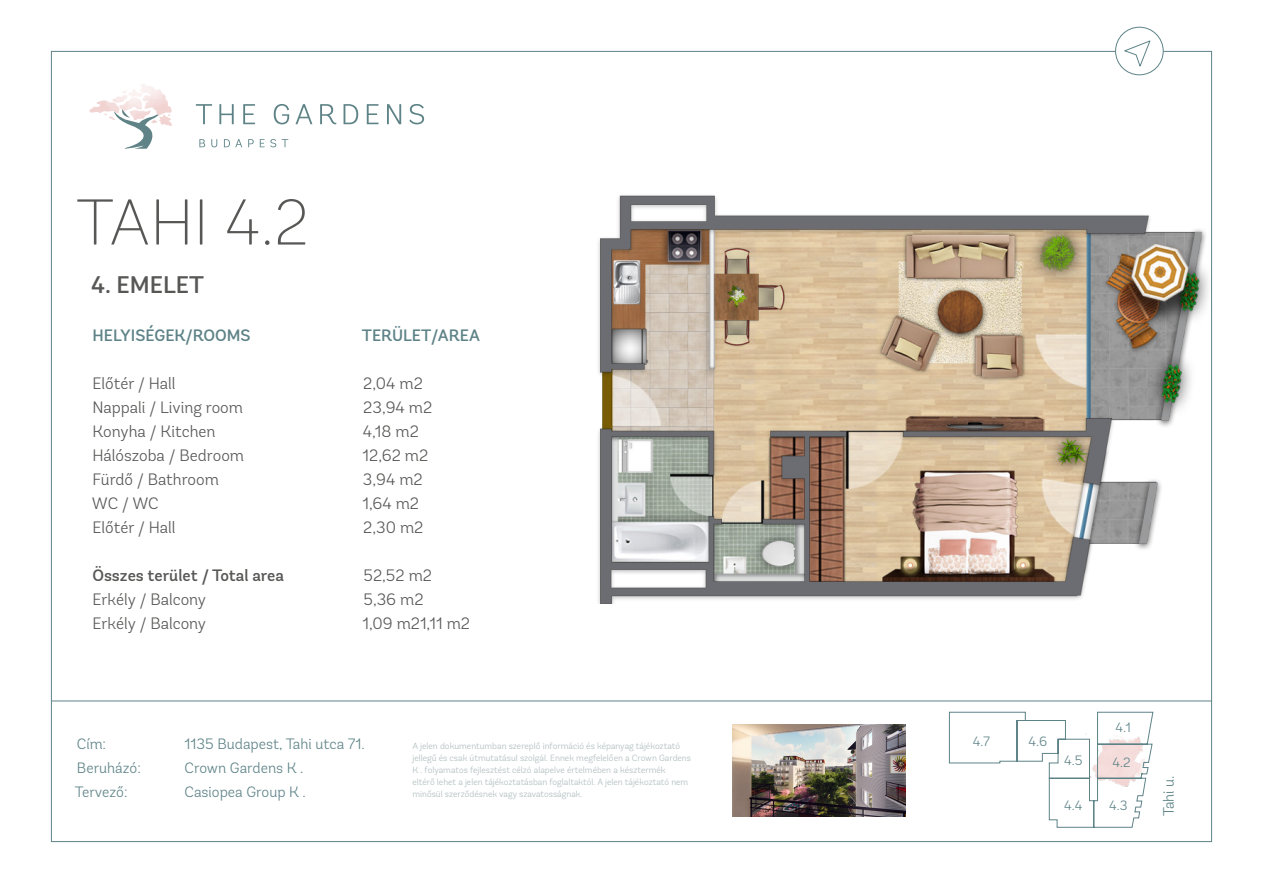
<style>
.page{position:relative;width:1263px;height:893px;background:#fff}
.page>*{position:absolute;margin:0;border:0;box-sizing:border-box;transform-origin:0 0}
.t1{font:200 64.5px "Andes Rounded";color:#575756}
.t2{font:500 24px "Andes Rounded";color:#575756}
.t3{font:300 16.5px/24px "Andes Rounded";color:#575756}
.t4{font:500 16.5px "Andes Rounded";color:#5e8387}
.t5{font:500 16.5px "Andes Rounded";color:#575756}
.t6{font:300 15px "Andes Rounded";color:#5e8387}
.t7{font:300 13.5px "Andes Rounded";color:#5e8387}
.t8{font:300 9px/12px "Andes Rounded";color:#afbcbe}
</style>
<div class="page">
<div style="left:1115px;top:27px;width:48px;height:48px;border:1px solid #5e8387;border-radius:50%"></div>
<hr style="left:51px;top:701px;width:1161px;height:1px;background:#5e8387">
<img style="left:732px;top:725px;width:173px;height:91px">
<svg style="left:949px;top:711px;width:205px;height:117px"></svg>
<img style="left:598px;top:174px;width:614px;height:430px">
<svg style="left:89px;top:84px;width:83px;height:65px"></svg>
<svg style="left:199px;top:139px;width:6px;height:8px"></svg>
<svg style="left:211px;top:139px;width:6px;height:8px"></svg>
<svg style="left:224px;top:139px;width:18px;height:8px"></svg>
<svg style="left:248px;top:139px;width:6px;height:8px"></svg>
<svg style="left:260px;top:139px;width:16px;height:8px"></svg>
<svg style="left:282px;top:139px;width:6px;height:8px"></svg>
<svg style="left:196px;top:104px;width:16px;height:20px"></svg>
<svg style="left:219px;top:104px;width:15px;height:20px"></svg>
<svg style="left:243px;top:104px;width:12px;height:20px"></svg>
<svg style="left:274px;top:104px;width:15px;height:20px"></svg>
<svg style="left:296px;top:104px;width:16px;height:20px"></svg>
<svg style="left:320px;top:104px;width:16px;height:20px"></svg>
<svg style="left:344px;top:104px;width:14px;height:20px"></svg>
<svg style="left:367px;top:104px;width:11px;height:20px"></svg>
<svg style="left:387px;top:104px;width:14px;height:20px"></svg>
<svg style="left:409px;top:104px;width:15px;height:20px"></svg>
<svg style="left:1122px;top:40px;width:29px;height:28px"></svg>
<h1 class="t1" style="left:76px;top:184px;width:234px">TAHI 4.2</h1>
<h2 class="t2" style="left:91px;top:269px;width:114px">4. EMELET</h2>
<h3 class="t4" style="left:93px;top:325px;width:160px">HELYISÉGEK/ROOMS</h3>
<h3 class="t4" style="left:362px;top:325px;width:120px">TERÜLET/AREA</h3>
<h3 class="t3" style="left:92px;top:371px;width:154px">Előtér / Hall<br>Nappali / Living room<br>Konyha / Kitchen<br>Hálószoba / Bedroom<br>Fürdő / Bathroom<br>WC / WC<br>Előtér / Hall</h3>
<h3 class="t5" style="left:92px;top:565px;width:193px">Összes terület / Total area</h3>
<h3 class="t3" style="left:92px;top:587px;width:115px">Erkély / Balcony<br>Erkély / Balcony</h3>
<h3 class="t3" style="left:362px;top:371px;width:71px">2,04 m2<br>23,94 m2<br>4,18 m2<br>12,62 m2<br>3,94 m2<br>1,64 m2<br>2,30 m2</h3>
<h3 class="t3" style="left:362px;top:563px;width:109px">52,52 m2<br>5,36 m2<br>1,09 m21,11 m2</h3>
<h3 class="t6" style="left:77px;top:734px;width:31px">Cím:</h3>
<h3 class="t6" style="left:185px;top:734px;width:182px">1135 Budapest, Tahi utca 71.</h3>
<h3 class="t6" style="left:77px;top:758px;width:65px">Beruházó:</h3>
<h3 class="t6" style="left:185px;top:758px;width:121px">Crown Gardens K .</h3>
<h3 class="t6" style="left:75px;top:782px;width:54px">Tervező:</h3>
<h3 class="t6" style="left:185px;top:782px;width:123px">Casiopea Group K .</h3>
<p class="t8" style="left:412px;top:739px;width:280px">A jelen dokumentumban szereplő információ és képanyag tájékoztató jellegű és csak útmutatásul szolgál. Ennek megfelelően a Crown Gardens K . folyamatos fejlesztést célzó alapelve értelmében a késztermék<br>eltérő lehet a jelen tájékoztatásban foglaltaktól. A jelen tájékoztató nem minősül szerződésnek vagy szavatosságnak.</p>
<h3 class="t7" style="left:973px;top:733px;width:19px">4.7</h3>
<h3 class="t7" style="left:1029px;top:733px;width:20px">4.6</h3>
<h3 class="t7" style="left:1064px;top:752px;width:20px">4.5</h3>
<h3 class="t7" style="left:1115px;top:719px;width:17px">4.1</h3>
<h3 class="t7" style="left:1112px;top:754px;width:20px">4.2</h3>
<h3 class="t7" style="left:1064px;top:797px;width:20px">4.4</h3>
<h3 class="t7" style="left:1109px;top:797px;width:20px">4.3</h3>
<h3 class="t6" style="left:1159px;top:816px;width:43px;rotate:-90deg">Tahi u.</h3>
</div>
